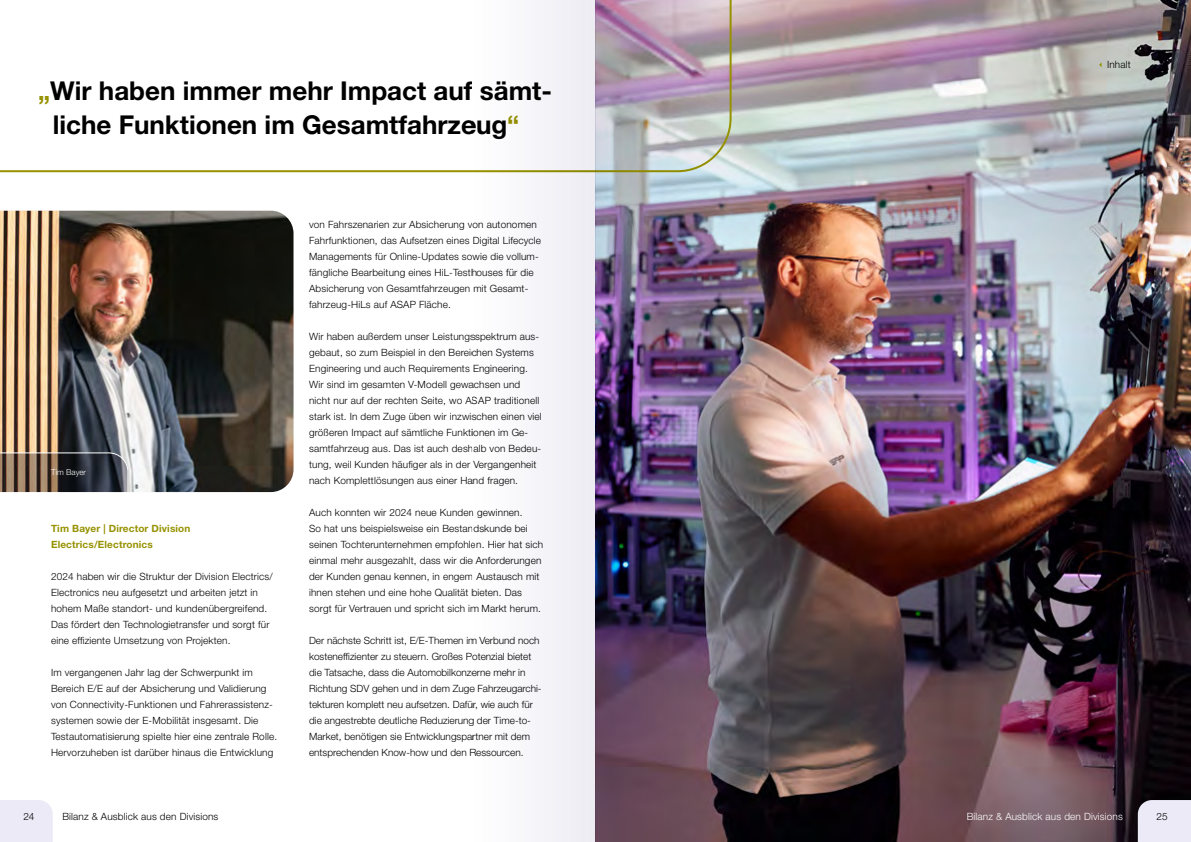
<style>
.page{position:relative;width:1191px;height:842px;background:#fff}
.page>*{position:absolute;margin:0;border:0;box-sizing:border-box;transform-origin:0 0}
.t1{font:700 26px/34px "Helvetica Neue LT Std";color:#000}
.t2{font:300 10px/16px "Helvetica Neue LT Std";letter-spacing:.015em;color:#000}
.t3{font:700 10px/16px "Helvetica Neue LT Std";letter-spacing:.015em;color:#969200}
.t4{font:300 10px "Helvetica Neue LT Std";letter-spacing:.015em;color:#fff}
.t5{font:300 8px "Helvetica Neue LT Std";color:#fff}
.s1{color:#969200}
</style>
<div class="page">
<img style="left:719px;top:0;width:472px;height:842px">
<img style="left:0;top:211px;width:293px;height:281px">
<div style="left:0;top:800px;width:53px;height:42px;background:#ebeaf6"></div>
<div style="left:1137px;top:800px;width:54px;height:42px;background:#ebeaf6"></div>
<svg style="left:1082px;top:53px;width:54px;height:18px"></svg>
<svg style="left:0;top:0;width:732px;height:173px"></svg>
<svg style="left:0;top:452px;width:129px;height:41px;background:#5c534f"></svg>
<svg style="left:472px;top:0;width:123px;height:842px"></svg>
<img style="left:595px;top:0;width:124px;height:842px">
<h1 class="t1" style="left:53px;top:73px;width:501px;text-indent:-14px"><span class="s1">„</span>Wir haben immer mehr Impact auf sämt&shy;liche Funktionen im Gesamtfahrzeug<span class="s1">“</span></h1>
<p class="t5" style="left:51px;top:467px;width:36px">Tim Bayer</p>
<p class="t3" style="left:51px;top:520px;width:141px">Tim Bayer | Director Division<br>Electrics/Electronics</p>
<p class="t2" style="left:51px;top:568px;width:223px">2024 haben wir die Struktur der Division Electrics/ Electronics neu aufgesetzt und arbeiten jetzt in hohem Maße standort- und kundenübergreifend.<br>Das fördert den Technologietransfer und sorgt für eine effiziente Umsetzung von Projekten.</p>
<p class="t2" style="left:51px;top:664px;width:227px">Im vergangenen Jahr lag der Schwerpunkt im Bereich E/E auf der Absicherung und Validierung von Connectivity-Funktionen und Fahrerassistenz&shy;systemen sowie der E-Mobilität insgesamt. Die Testautomatisierung spielte hier eine zentrale Rolle.<br>Hervorzuheben ist darüber hinaus die Entwicklung</p>
<p class="t2" style="left:309px;top:216px;width:233px">von Fahrszenarien zur Absicherung von autonomen Fahrfunktionen, das Aufsetzen eines Digital Lifecycle Managements für Online-Updates sowie die vollum&shy;fängliche Bearbeitung eines HiL-Testhouses für die Absicherung von Gesamtfahrzeugen mit Gesamt&shy;fahrzeug-HiLs auf ASAP Fläche.</p>
<p class="t2" style="left:309px;top:328px;width:234px">Wir haben außerdem unser Leistungsspektrum aus&shy;gebaut, so zum Beispiel in den Bereichen Systems Engineering und auch Requirements Engineering.<br>Wir sind im gesamten V-Modell gewachsen und nicht nur auf der rechten Seite, wo ASAP traditionell stark ist. In dem Zuge üben wir inzwischen einen viel größeren Impact auf sämtliche Funktionen im Ge&shy;samtfahrzeug aus. Das ist auch deshalb von Bedeu&shy;tung, weil Kunden häufiger als in der Vergangenheit nach Komplettlösungen aus einer Hand fragen.</p>
<p class="t2" style="left:309px;top:504px;width:235px">Auch konnten wir 2024 neue Kunden gewinnen.<br>So hat uns beispielsweise ein Bestandskunde bei seinen Tochterunternehmen empfohlen. Hier hat sich einmal mehr ausgezahlt, dass wir die Anforderungen der Kunden genau kennen, in engem Austausch mit ihnen stehen und eine hohe Qualität bieten. Das sorgt für Vertrauen und spricht sich im Markt herum.</p>
<p class="t2" style="left:309px;top:632px;width:234px">Der nächste Schritt ist, E/E-Themen im Verbund noch kosteneffizienter zu steuern. Großes Potenzial bietet die Tatsache, dass die Automobilkonzerne mehr in Richtung SDV gehen und in dem Zuge Fahrzeugarchi&shy;tekturen komplett neu aufsetzen. Dafür, wie auch für die angestrebte deutliche Reduzierung der Time-to-Market, benötigen sie Entwicklungspartner mit dem entsprechenden Know-how und den Ressourcen.</p>
<p class="t2" style="left:1107px;top:56px;width:25px">Inhalt</p>
<p class="t2" style="left:62px;top:808px;width:158px">Bilanz &amp; Ausblick aus den Divisions</p>
<p class="t4" style="left:966px;top:810px;width:158px">Bilanz &amp; Ausblick aus den Divisions</p>
<p class="t2" style="left:23px;top:808px;width:13px">24</p>
<p class="t2" style="left:1156px;top:808px;width:13px">25</p>
</div>
